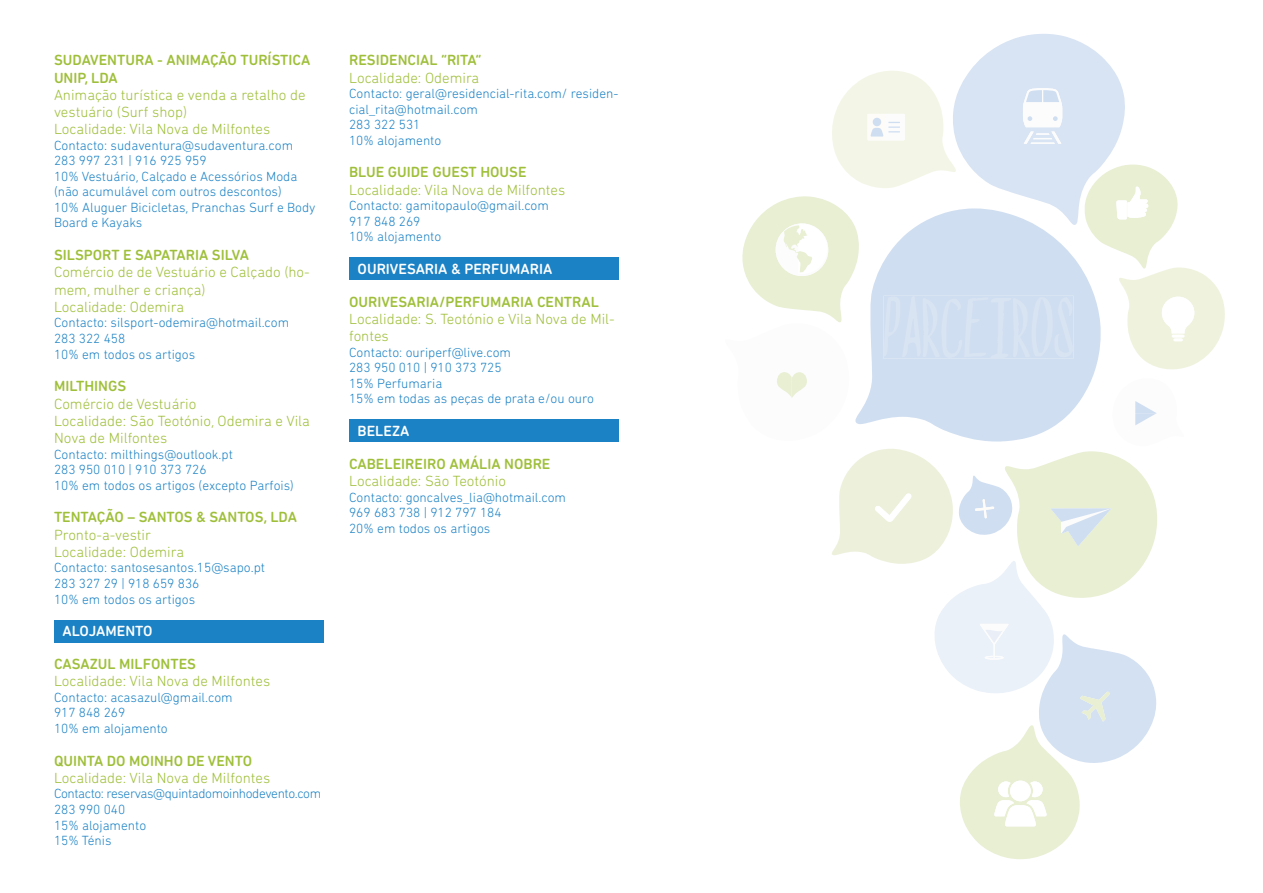
<style>
.page{position:relative;width:1263px;height:893px;background:#fff}
.page>*{position:absolute;margin:0;border:0;box-sizing:border-box;transform-origin:0 0}
.t1{font:300 15px/17.2px "DIN Next Rounded LT Pro";color:#9fbf3a}
.t2{font:500 15px/17.2px "DIN Next Rounded LT Pro";color:#9fbf3a}
.t3{font:500 15px "DIN Next Rounded LT Pro";color:#fff}
.t4{font:300 13.5px/15.5px "DIN Next Rounded LT Pro";color:#1b82c5}
.t5{font:300 13.5px/15.5px "DIN Next Rounded LT Pro";letter-spacing:-.03em;color:#1b82c5}
</style>
<div class="page">
<div style="left:349px;top:257px;width:270px;height:23px;background:#1b82c5"></div>
<div style="left:54px;top:620px;width:270px;height:23px;background:#1b82c5"></div>
<div style="left:349px;top:420px;width:270px;height:22px;background:#1b82c5"></div>
<svg style="left:742px;top:34px;width:483px;height:825px"></svg>
<p class="t2" style="left:54px;top:51px;width:258px">SUDAVENTURA - ANIMAÇÃO TURÍSTICA<br>UNIP, LDA</p>
<p class="t1" style="left:54px;top:86px;width:253px">Animação turística e venda a retalho de vestuário (Surf shop)<br>Localidade: Vila Nova de Milfontes</p>
<p class="t4" style="left:54px;top:137px;width:263px">Contacto: sudaventura@sudaventura.com 283 997 231 | 916 925 959<br>10% Vestuário, Calçado e Acessórios Moda (não acumulável com outros descontos)<br>10% Aluguer Bicicletas, Pranchas Surf e Body Board e Kayaks</p>
<p class="t2" style="left:54px;top:246px;width:196px">SILSPORT E SAPATARIA SILVA</p>
<p class="t1" style="left:54px;top:264px;width:257px">Comércio de de Vestuário e Calçado (ho&shy;mem, mulher e criança)<br>Localidade: Odemira</p>
<p class="t4" style="left:54px;top:315px;width:237px">Contacto: silsport-odemira@hotmail.com<br>283 322 458<br>10% em todos os artigos</p>
<p class="t2" style="left:54px;top:377px;width:74px">MILTHINGS</p>
<p class="t1" style="left:54px;top:395px;width:257px">Comércio de Vestuário<br>Localidade: São Teotónio, Odemira e Vila<br>Nova de Milfontes</p>
<p class="t4" style="left:54px;top:446px;width:241px">Contacto: milthings@outlook.pt<br>283 950 010 | 910 373 726<br>10% em todos os artigos (excepto Parfois)</p>
<p class="t2" style="left:54px;top:509px;width:244px">TENTAÇÃO – SANTOS &amp; SANTOS, LDA</p>
<p class="t1" style="left:54px;top:526px;width:132px">Pronto-a-vestir<br>Localidade: Odemira</p>
<p class="t4" style="left:54px;top:560px;width:213px">Contacto: santosesantos.15@sapo.pt<br>283 327 29 | 918 659 836<br>10% em todos os artigos</p>
<p class="t3" style="left:63px;top:622px;width:92px">ALOJAMENTO</p>
<p class="t2" style="left:54px;top:655px;width:144px">CASAZUL MILFONTES</p>
<p class="t1" style="left:54px;top:672px;width:218px">Localidade: Vila Nova de Milfontes</p>
<p class="t4" style="left:54px;top:689px;width:180px">Contacto: acasazul@gmail.com<br>917 848 269<br>10% em alojamento</p>
<p class="t2" style="left:54px;top:752px;width:200px">QUINTA DO MOINHO DE VENTO</p>
<p class="t1" style="left:54px;top:769px;width:218px">Localidade: Vila Nova de Milfontes</p>
<p class="t5" style="left:54px;top:786px;width:269px">Contacto: reservas@quintadomoinhodevento.com<br>283 990 040<br>15% alojamento<br>15% Ténis</p>
<p class="t2" style="left:349px;top:51px;width:134px">RESIDENCIAL “RITA”</p>
<p class="t1" style="left:349px;top:69px;width:132px">Localidade: Odemira</p>
<p class="t4" style="left:349px;top:86px;width:271px">Contacto: geral@residencial-rita.com/ residen&shy;cial_rita@hotmail.com<br>283 322 531<br>10% alojamento</p>
<p class="t2" style="left:349px;top:164px;width:179px">BLUE GUIDE GUEST HOUSE</p>
<p class="t1" style="left:349px;top:181px;width:218px">Localidade: Vila Nova de Milfontes</p>
<p class="t4" style="left:349px;top:198px;width:201px">Contacto: gamitopaulo@gmail.com<br>917 848 269<br>10% alojamento</p>
<p class="t3" style="left:358px;top:260px;width:196px">OURIVESARIA &amp; PERFUMARIA</p>
<p class="t2" style="left:349px;top:293px;width:251px">OURIVESARIA/PERFUMARIA CENTRAL</p>
<p class="t1" style="left:349px;top:310px;width:267px">Localidade: S. Teotónio e Vila Nova de Mil&shy;fontes</p>
<p class="t4" style="left:349px;top:344px;width:246px">Contacto: ouriperf@live.com<br>283 950 010 | 910 373 725<br>15% Perfumaria<br>15% em todas as peças de prata e/ou ouro</p>
<p class="t3" style="left:358px;top:422px;width:53px">BELEZA</p>
<p class="t2" style="left:349px;top:455px;width:203px">CABELEIREIRO AMÁLIA NOBRE</p>
<p class="t1" style="left:349px;top:472px;width:159px">Localidade: São Teotónio</p>
<p class="t4" style="left:349px;top:489px;width:218px">Contacto: goncalves_lia@hotmail.com<br>969 683 738 | 912 797 184<br>20% em todos os artigos</p>
</div>
